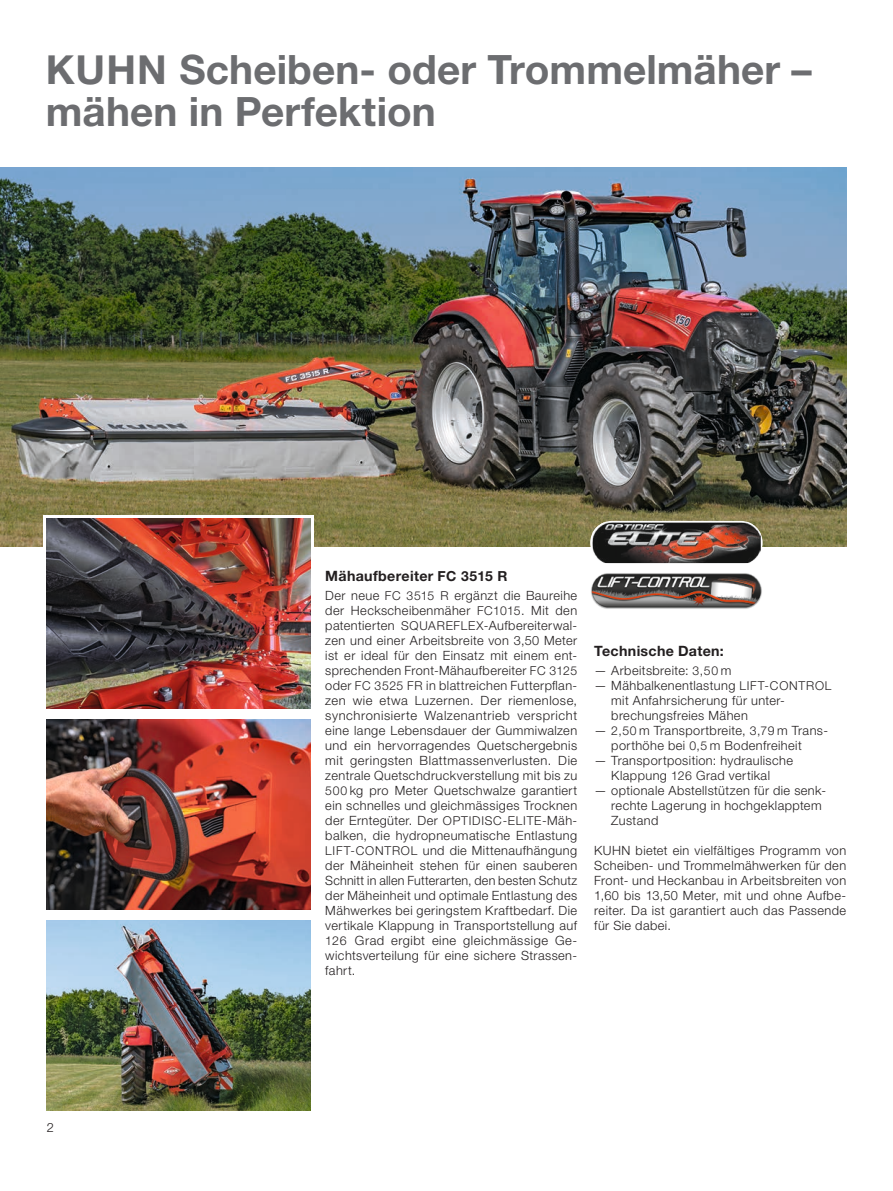
<style>
.page{position:relative;width:893px;height:1191px;background:#fff}
.page>*{position:absolute;margin:0;border:0;box-sizing:border-box;transform-origin:0 0}
.t1{font:700 40.5px/42px "Helvetica Neue LT Std";letter-spacing:.005em;color:#6c6d70}
.t2{font:700 14.25px "Helvetica Neue LT Std";letter-spacing:.02em;color:#231f20}
.t3{font:300 12.75px/15px "Helvetica Neue LT Std";letter-spacing:.035em;color:#231f20}
.s1{font-size:40.05px}
.s2{font-size:13.8px}
.s3{font-size:12.15px}
</style>
<div class="page">
<img style="left:0;top:168px;width:846px;height:378px">
<svg style="left:44px;top:516px;width:270px;height:108px"></svg>
<img style="left:47px;top:519px;width:263px;height:190px">
<img style="left:47px;top:920px;width:263px;height:190px">
<img style="left:47px;top:719px;width:263px;height:190px">
<img style="left:590px;top:572px;width:173px;height:37px;border-radius:19px">
<div style="left:590px;top:521px;width:173px;height:43px;background:#fff;border-radius:22px"></div>
<img style="left:592px;top:522px;width:169px;height:41px">
<h1 class="t1" style="left:46px;top:48px;width:767px"><span class="s1">KUHN</span> Scheiben- oder Trommelmäher – mähen in Perfektion</h1>
<p class="t3" style="left:47px;top:1119px;width:9px">2</p>
<p class="t2" style="left:325px;top:567px;width:184px">Mähaufbereiter <span class="s2">FC 3515 R</span></p>
<p class="t3" style="left:325px;top:588px;width:253px;text-align:justify">Der neue <span class="s3">FC 3515 R</span> ergänzt die Baureihe der Heckscheibenmäher <span class="s3">FC1015</span>. Mit den patentierten <span class="s3">SQUAREFLEX</span>-Aufbereiterwal&shy;zen und einer Arbeitsbreite von 3,50 Meter ist er ideal für den Einsatz mit einem ent&shy;sprechenden Front-Mähaufbereiter <span class="s3">FC 3125 </span>oder <span class="s3">FC 3525 FR</span> in blattreichen Futterpflan&shy;zen wie etwa Luzernen. Der riemenlose, synchronisierte Walzenantrieb verspricht eine lange Lebensdauer der Gummiwalzen und ein hervorragendes Quetschergebnis mit geringsten Blattmassenverlusten. Die zentrale Quetschdruckverstellung mit bis zu <span class="s3">500</span> kg pro Meter Quetschwalze garantiert ein schnelles und gleichmässiges Trocknen der Erntegüter. Der <span class="s3">OPTIDISC-ELITE</span>-Mäh&shy;balken, die hydropneumatische Entlastung <span class="s3">LIFT-CONTROL</span> und die Mittenaufhängung der Mäheinheit stehen für einen sauberen Schnitt in allen Futterarten, den besten Schutz der Mäheinheit und optimale Entlastung des Mähwerkes bei geringstem Kraftbedarf. Die vertikale Klappung in Transportstellung auf <span class="s3">126</span> Grad ergibt eine gleichmässige Ge&shy;wichtsverteilung für eine sichere Strassen&shy;fahrt.</p>
<p class="t2" style="left:594px;top:642px;width:131px">Technische Daten:</p>
<p class="t3" style="left:594px;top:663px;width:139px">— Arbeitsbreite: <span class="s3">3,50</span> m</p>
<p class="t3" style="left:611px;top:678px;width:222px;text-indent:-17px">— Mähbalkenentlastung <span class="s3">LIFT-CONTROL </span>mit Anfahrsicherung für unter&shy;brechungsfreies Mähen</p>
<p class="t3" style="left:611px;top:723px;width:218px;text-indent:-17px">— <span class="s3">2,50</span> m Transportbreite, <span class="s3">3,79</span> m Trans&shy;porthöhe bei <span class="s3">0,5</span> m Bodenfreiheit</p>
<p class="t3" style="left:594px;top:753px;width:200px;text-align:center">— Transportposition: hydraulische<br>Klappung <span class="s3">126</span> Grad vertikal</p>
<p class="t3" style="left:611px;top:783px;width:216px;text-indent:-17px">— optionale Abstellstützen für die senk&shy;rechte Lagerung in hochgeklapptem<br>Zustand</p>
<p class="t3" style="left:594px;top:843px;width:253px;text-align:justify">KUHN bietet ein vielfältiges Programm von Scheiben- und Trommelmähwerken für den Front- und Heckanbau in Arbeitsbreiten von 1,60 bis 13,50 Meter, mit und ohne Aufbe&shy;reiter. Da ist garantiert auch das Passende für Sie dabei.</p>
</div>
